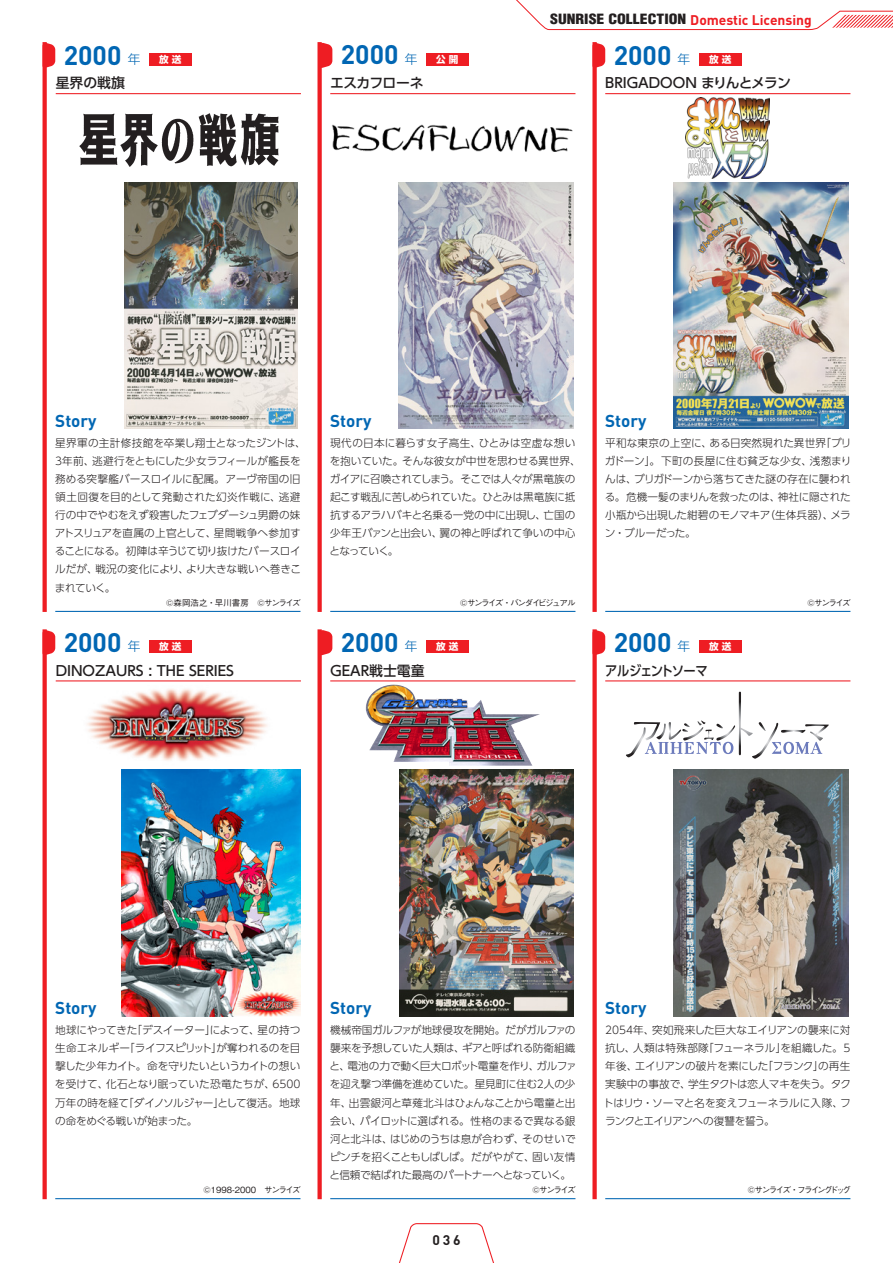
<style>
.page{position:relative;width:893px;height:1263px;background:#fff}
.page>*{position:absolute;margin:0;border:0;box-sizing:border-box;transform-origin:0 0}
.t1{font:700 26.55px "DINOT";color:#0166b3}
.t2{font:700 16.95px "DINOT";color:#0166b3}
.t3{font:500 13.8px "UD Shin Go Pro";color:#231f20}
.t4{font:900 condensed 13.8px "Helvetica LT Std";color:#231f20;scale:1.14 1}
.t5{font:500 13.8px "UD Shin Go Pro";letter-spacing:-.07em;color:#231f20;scale:.89 1}
.t6{font:500 13.8px "UD Shin Go Pro";letter-spacing:-.195em;color:#231f20}
.t7{font:500 13.8px "UD Shin Go Pro";letter-spacing:-.035em;color:#231f20}
.t8{font:700 13.8px "DINOT";color:#231f20}
.t9{font:300 10.65px/18px "UD Shin Go Pro";letter-spacing:-.015em;color:#231f20;text-align:justify}
.t10{font:700 9.6px "UD Shin Go Pro";color:#fff}
.t11{font:500 8.55px "Gothic BBB Pr 5";color:#231f20}
.t12{font:500 8.55px "Gothic BBB Pr 5";letter-spacing:-.165em;color:#231f20}
.t13{font:500 8.55px "Gothic BBB Pr 5";letter-spacing:-.185em;color:#231f20}
.s1{font-family:"DINOT";font-weight:700;font-stretch:normal;color:#ee1d23}
.s2{font-family:"UD Shin Go Pro";font-weight:300;font-size:12.75px}
</style>
<div class="page">
<svg style="left:399px;top:1223px;width:95px;height:40px"></svg>
<svg style="left:516px;top:0;width:377px;height:30px"></svg>
<hr style="left:55px;top:611px;width:245px;height:1px;background:#0166b3">
<hr style="left:605px;top:611px;width:245px;height:1px;background:#0166b3">
<hr style="left:330px;top:611px;width:245px;height:1px;background:#0166b3">
<img style="left:79px;top:113px;width:200px;height:54px">
<img style="left:332px;top:124px;width:241px;height:28px">
<img style="left:686px;top:97px;width:83px;height:81px">
<img style="left:124px;top:182px;width:174px;height:247px">
<img style="left:399px;top:182px;width:174px;height:247px">
<img style="left:674px;top:182px;width:175px;height:247px">
<svg style="left:43px;top:68px;width:4px;height:544px;background:#ee292f"></svg>
<div style="left:317px;top:42px;width:5px;height:570px;background:#ee1d23"></div>
<div style="left:592px;top:42px;width:5px;height:570px;background:#ee1d23"></div>
<hr style="left:56px;top:93px;width:245px;height:1px;background:#ee1d23">
<hr style="left:605px;top:93px;width:245px;height:1px;background:#ee1d23">
<hr style="left:330px;top:93px;width:245px;height:1px;background:#ee1d23">
<div style="left:149px;top:53px;width:42px;height:12px;background:#ee1d23"></div>
<div style="left:426px;top:53px;width:43px;height:12px;background:#ee1d23"></div>
<div style="left:699px;top:53px;width:42px;height:12px;background:#ee1d23"></div>
<svg style="left:43px;top:42px;width:12px;height:26px"></svg>
<svg style="left:320px;top:42px;width:12px;height:26px"></svg>
<svg style="left:592px;top:42px;width:13px;height:26px"></svg>
<hr style="left:55px;top:1198px;width:245px;height:1px;background:#0166b3">
<hr style="left:605px;top:1198px;width:245px;height:1px;background:#0166b3">
<hr style="left:330px;top:1198px;width:245px;height:1px;background:#0166b3">
<img style="left:87px;top:689px;width:181px;height:72px">
<img style="left:365px;top:685px;width:175px;height:81px">
<svg style="left:626px;top:692px;width:203px;height:67px"></svg>
<img style="left:122px;top:770px;width:178px;height:246px">
<img style="left:399px;top:770px;width:174px;height:246px">
<img style="left:674px;top:770px;width:175px;height:246px">
<svg style="left:43px;top:629px;width:4px;height:570px;background:#ee292f"></svg>
<div style="left:317px;top:629px;width:5px;height:570px;background:#ee1d23"></div>
<div style="left:592px;top:629px;width:5px;height:570px;background:#ee1d23"></div>
<hr style="left:56px;top:680px;width:245px;height:1px;background:#ee1d23">
<hr style="left:605px;top:680px;width:245px;height:1px;background:#ee1d23">
<hr style="left:330px;top:680px;width:245px;height:1px;background:#ee1d23">
<div style="left:149px;top:640px;width:42px;height:13px;background:#ee1d23"></div>
<div style="left:426px;top:640px;width:43px;height:13px;background:#ee1d23"></div>
<div style="left:699px;top:640px;width:42px;height:13px;background:#ee1d23"></div>
<svg style="left:43px;top:630px;width:12px;height:25px"></svg>
<svg style="left:321px;top:630px;width:11px;height:25px"></svg>
<svg style="left:592px;top:630px;width:13px;height:25px"></svg>
<p class="t4" style="left:550px;top:10px;width:231px">SUNRISE COLLECTION <span class="s1">Domestic Licensing</span></p>
<h1 class="t1" style="left:64px;top:38px;width:78px">2000 <span class="s2">年</span></h1>
<p class="t10" style="left:159px;top:51px;width:24px">放 送</p>
<h1 class="t1" style="left:341px;top:37px;width:78px">2000 <span class="s2">年</span></h1>
<p class="t10" style="left:436px;top:51px;width:24px">公 開</p>
<h1 class="t1" style="left:614px;top:38px;width:78px">2000 <span class="s2">年</span></h1>
<p class="t10" style="left:709px;top:51px;width:24px">放 送</p>
<p class="t3" style="left:56px;top:72px;width:71px">星界の戦旗</p>
<p class="t7" style="left:330px;top:72px;width:95px">エスカフローネ</p>
<p class="t3" style="left:605px;top:72px;width:187px">BRIGADOON まりんとメラン</p>
<h2 class="t2" style="left:55px;top:409px;width:43px">Story</h2>
<h2 class="t2" style="left:330px;top:409px;width:43px">Story</h2>
<h2 class="t2" style="left:605px;top:409px;width:43px">Story</h2>
<p class="t9" style="left:55px;top:433px;width:252px;text-align:left">星界軍の主計修技館を卒業し翔士となったジントは、<br>3年前、逃避行をともにした少女ラフィールが艦長を務める突撃艦バースロイルに配属。アーヴ帝国の旧領土回復を目的として発動された幻炎作戦に、逃避行の中でやむをえず殺害したフェブダーシュ男爵の妹アトスリュアを直属の上官として、星間戦争へ参加することになる。初陣は辛うじて切り抜けたバースロイルだが、戦況の変化により、より大きな戦いへ巻きこまれていく。</p>
<p class="t9" style="left:330px;top:433px;width:253px;text-align:left">現代の日本に暮らす女子高生、ひとみは空虚な想いを抱いていた。そんな彼女が中世を思わせる異世界、ガイアに召喚されてしまう。そこでは人々が黒竜族の起こす戦乱に苦しめられていた。ひとみは黒竜族に抵抗するアラハバキと名乗る一党の中に出現し、亡国の少年王バァンと出会い、翼の神と呼ばれて争いの中心となっていく。</p>
<p class="t9" style="left:605px;top:433px;width:248px">平和な東京の上空に、ある日突然現れた異世界「ブリガドーン」。下町の長屋に住む貧乏な少女、浅葱まりんは、ブリガドーンから落ちてきた謎の存在に襲われる。危機一髪のまりんを救ったのは、神社に隠された小瓶から出現した紺碧のモノマキア（生体兵器）、メラン・ブルーだった。</p>
<p class="t11" style="left:166px;top:596px;width:136px">©森岡浩之・早川書房　©サンライズ</p>
<p class="t12" style="left:460px;top:596px;width:117px">©サンライズ・バンダイビジュアル</p>
<p class="t12" style="left:807px;top:596px;width:45px">©サンライズ</p>
<h1 class="t1" style="left:64px;top:625px;width:78px">2000 <span class="s2">年</span></h1>
<p class="t10" style="left:159px;top:638px;width:24px">放 送</p>
<h1 class="t1" style="left:341px;top:625px;width:78px">2000 <span class="s2">年</span></h1>
<p class="t10" style="left:436px;top:638px;width:24px">放 送</p>
<h1 class="t1" style="left:614px;top:625px;width:78px">2000 <span class="s2">年</span></h1>
<p class="t10" style="left:709px;top:638px;width:24px">放 送</p>
<p class="t3" style="left:56px;top:659px;width:180px">DINOZAURS : THE SERIES</p>
<p class="t6" style="left:329px;top:659px;width:97px">ＧＥＡＲ戦士電童</p>
<p class="t5" style="left:605px;top:659px;width:117px">アルジェントソーマ</p>
<h2 class="t2" style="left:55px;top:997px;width:43px">Story</h2>
<h2 class="t2" style="left:330px;top:997px;width:43px">Story</h2>
<h2 class="t2" style="left:605px;top:997px;width:43px">Story</h2>
<p class="t9" style="left:55px;top:1021px;width:247px">地球にやってきた「デスイーター」によって、星の持つ生命エネルギー「ライフスピリット」が奪われるのを目撃した少年カイト。命を守りたいというカイトの想いを受けて、化石となり眠っていた恐竜たちが、6500万年の時を経て「ダイノソルジャー」として復活。地球の命をめぐる戦いが始まった。</p>
<p class="t9" style="left:330px;top:1021px;width:249px">機械帝国ガルファが地球侵攻を開始。だがガルファの襲来を予想していた人類は、ギアと呼ばれる防衛組織と、電池の力で動く巨大ロボット電童を作り、ガルファを迎え撃つ準備を進めていた。星見町に住む2人の少年、出雲銀河と草薙北斗はひょんなことから電童と出会い、パイロットに選ばれる。性格のまるで異なる銀河と北斗は、はじめのうちは息が合わず、そのせいでピンチを招くこともしばしば。だがやがて、固い友情と信頼で結ばれた最高のパートナーへとなっていく。</p>
<p class="t9" style="left:603px;top:1021px;width:249px">2054年、突如飛来した巨大なエイリアンの襲来に対抗し、人類は特殊部隊「フューネラル」を組織した。5年後、エイリアンの破片を素にした「フランク」の再生実験中の事故で、学生タクトは恋人マキを失う。タクトはリウ・ソーマと名を変えフューネラルに入隊、フランクとエイリアンへの復讐を誓う。</p>
<p class="t11" style="left:203px;top:1183px;width:99px">©1998-2000　サンライズ</p>
<p class="t12" style="left:532px;top:1183px;width:45px">©サンライズ</p>
<p class="t13" style="left:748px;top:1183px;width:105px">©サンライズ・フライングドッグ</p>
<p class="t8" style="left:432px;top:1231px;width:30px">036</p>
</div>
